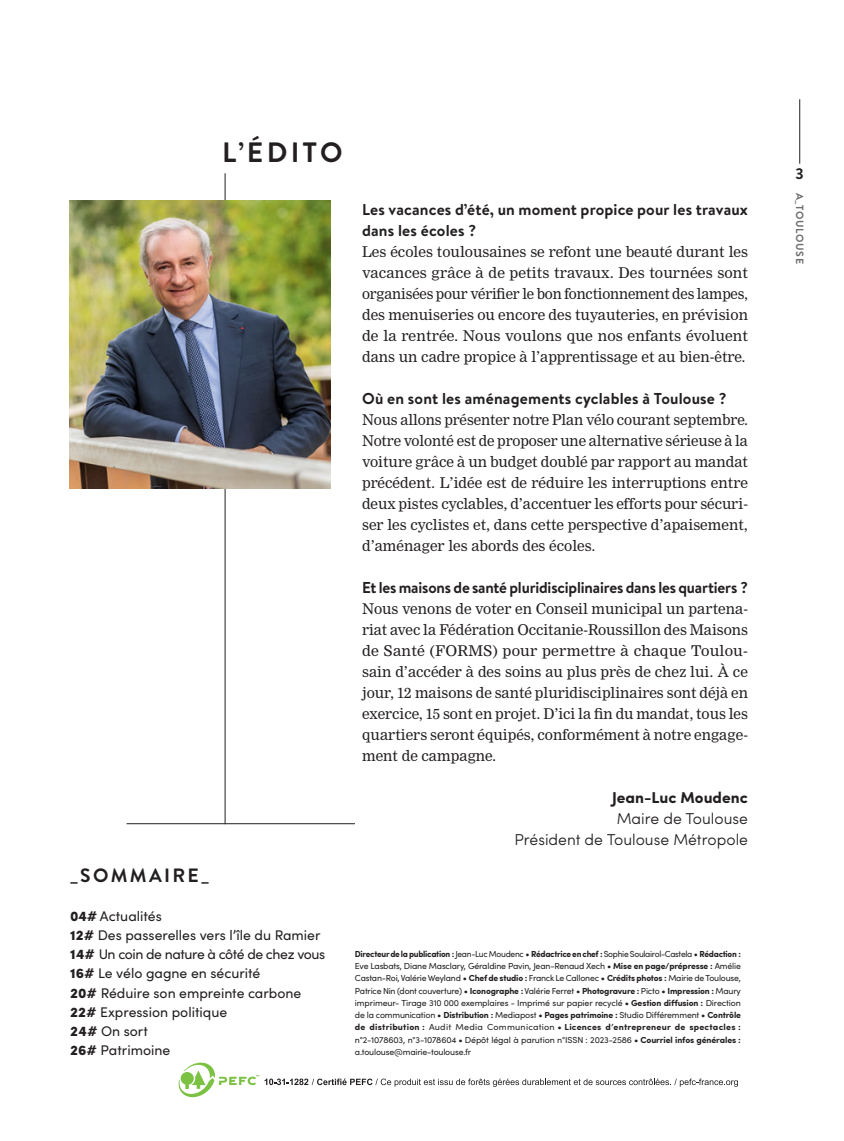
<style>
.page{position:relative;width:844px;height:1141px;background:#fff}
.page>*{position:absolute;margin:0;border:0;box-sizing:border-box;transform-origin:0 0}
.t1{font:700 28px "Brandon Grotesque";letter-spacing:.12em;color:#231f20}
.t2{font:700 19.25px "Brandon Grotesque";letter-spacing:.12em;color:#231f20}
.t3{font:700 15.75px/21px "Brandon Text";letter-spacing:.005em;color:#231f20}
.t4{font:300 15.75px/21px "Sofia Pro";color:#231f20;text-align:right}
.t5{font:700 15.75px "Sofia Pro";color:#231f20}
.t6{font:700 15.75px "Brandon Grotesque";color:#231f20}
.t7{font:14.53px/21px "Nimrod MT Std";color:#231f20;text-align:justify}
.t8{font:14px/19.2px "Sofia Pro";color:#231f20}
.t9{font:700 10.5px "Brandon Grotesque";letter-spacing:.06em;color:#6d6e70}
.t10{font:8.75px/12.2px "Sofia Pro";letter-spacing:-.015em;color:#231f20;text-align:justify}
.s1{font-weight:900}
.s2{font-weight:700}
</style>
<div class="page">
<hr style="left:224px;top:173px;width:1px;height:651px;background:#231f20">
<hr style="left:126px;top:823px;width:229px;height:1px;background:#231f20">
<img style="left:69px;top:201px;width:261px;height:287px">
<svg style="left:178px;top:1063px;width:559px;height:34px"></svg>
<hr style="left:799px;top:99px;width:1px;height:65px;background:#231f20">
<h1 class="t1" style="left:222px;top:136px;width:122px">L’ÉDITO</h1>
<h2 class="t2" style="left:70px;top:864px;width:140px">_SOMMAIRE_</h2>
<p class="t8" style="left:70px;top:908px;width:256px"><span class="s1">04#</span> Actualités<br><span class="s1">12#</span> Des passerelles vers l’île du Ramier<br><span class="s1">14#</span> Un coin de nature à côté de chez vous<br><span class="s1">16#</span> Le vélo gagne en sécurité<br><span class="s1">20#</span> Réduire son empreinte carbone<br><span class="s1">22#</span> Expression politique<br><span class="s1">24#</span> On sort<br><span class="s1">26#</span> Patrimoine</p>
<p class="t3" style="left:362px;top:201px;width:387px">Les vacances d’été, un moment propice pour les travaux dans les écoles ?</p>
<p class="t7" style="left:362px;top:242px;width:387px">Les écoles toulousaines se refont une beauté durant les vacances grâce à de petits travaux. Des tournées sont organisées pour vérifier le bon fonctionnement des lampes, des menuiseries ou encore des tuyauteries, en prévision de la rentrée. Nous voulons que nos enfants évoluent dans un cadre propice à l’apprentissage et au bien-être.</p>
<p class="t3" style="left:362px;top:390px;width:366px">Où en sont les aménagements cyclables à Toulouse ?</p>
<p class="t7" style="left:362px;top:410px;width:387px">Nous allons présenter notre Plan vélo courant septembre.<br>Notre volonté est de proposer une alternative sérieuse à la voiture grâce à un budget doublé par rapport au mandat précédent. L’idée est de réduire les interruptions entre deux pistes cyclables, d’accentuer les efforts pour sécuri&shy;ser les cyclistes et, dans cette perspective d’apaisement, d’aménager les abords des écoles.</p>
<p class="t3" style="left:362px;top:579px;width:387px">Et les maisons de santé pluridisciplinaires dans les quartiers ?</p>
<p class="t7" style="left:362px;top:599px;width:387px">Nous venons de voter en Conseil municipal un partena&shy;riat avec la Fédération Occitanie-Roussillon des Maisons de Santé (FORMS) pour permettre à chaque Toulou&shy;sain d’accéder à des soins au plus près de chez lui. À ce jour, 12 maisons de santé pluridisciplinaires sont déjà en exercice, 15 sont en projet. D’ici la fin du mandat, tous les quartiers seront équipés, conformément à notre engage&shy;ment de campagne.</p>
<p class="t5" style="left:612px;top:792px;width:137px">Jean-Luc Moudenc</p>
<p class="t4" style="left:514px;top:810px;width:235px">Maire de Toulouse<br>Président de Toulouse Métropole</p>
<p class="t10" style="left:355px;top:949px;width:387px"><span class="s2">Directeur de la publication :</span> Jean-Luc Moudenc <span class="s2">• Rédactrice en chef :</span> Sophie Soulairol-Castela <span class="s2">• Rédaction :<br></span>Eve Lasbats, Diane Masclary, Géraldine Pavin, Jean-Renaud Xech <span class="s2">• Mise en page-/-prépresse :</span> Amélie Castan-Roi, Valérie Weyland <span class="s2">• Chef de studio :</span> Franck Le Callonec <span class="s2">• Crédits photos :</span> Mairie de Toulouse, Patrice Nin (dont couverture) <span class="s2">• Iconographe :</span> Valérie Ferret <span class="s2">• Photogravure :</span> Picto <span class="s2">• Impression :</span> Maury imprimeur- Tirage 310 000 exemplaires - Imprimé sur papier recyclé <span class="s2">• Gestion diffusion :</span> Direction de la communication <span class="s2">• Distribution :</span> Mediapost <span class="s2">• Pages patrimoine :</span> Studio Différemment <span class="s2">• Contrôle de distribution :</span> Audit Media Communication <span class="s2">• Licences d’entrepreneur de spectacles : </span>n°2-1078603, n°3-1078604 <span class="s2">•</span> Dépôt légal à parution n°ISSN : 2023-2586 <span class="s2">• Courriel infos générales : </span>a.toulouse@mairie-toulouse.fr</p>
<p class="t6" style="left:795px;top:164px;width:10px">3</p>
<p class="t9" style="left:805px;top:193px;width:72px;rotate:90deg">A_TOULOUSE</p>
</div>
